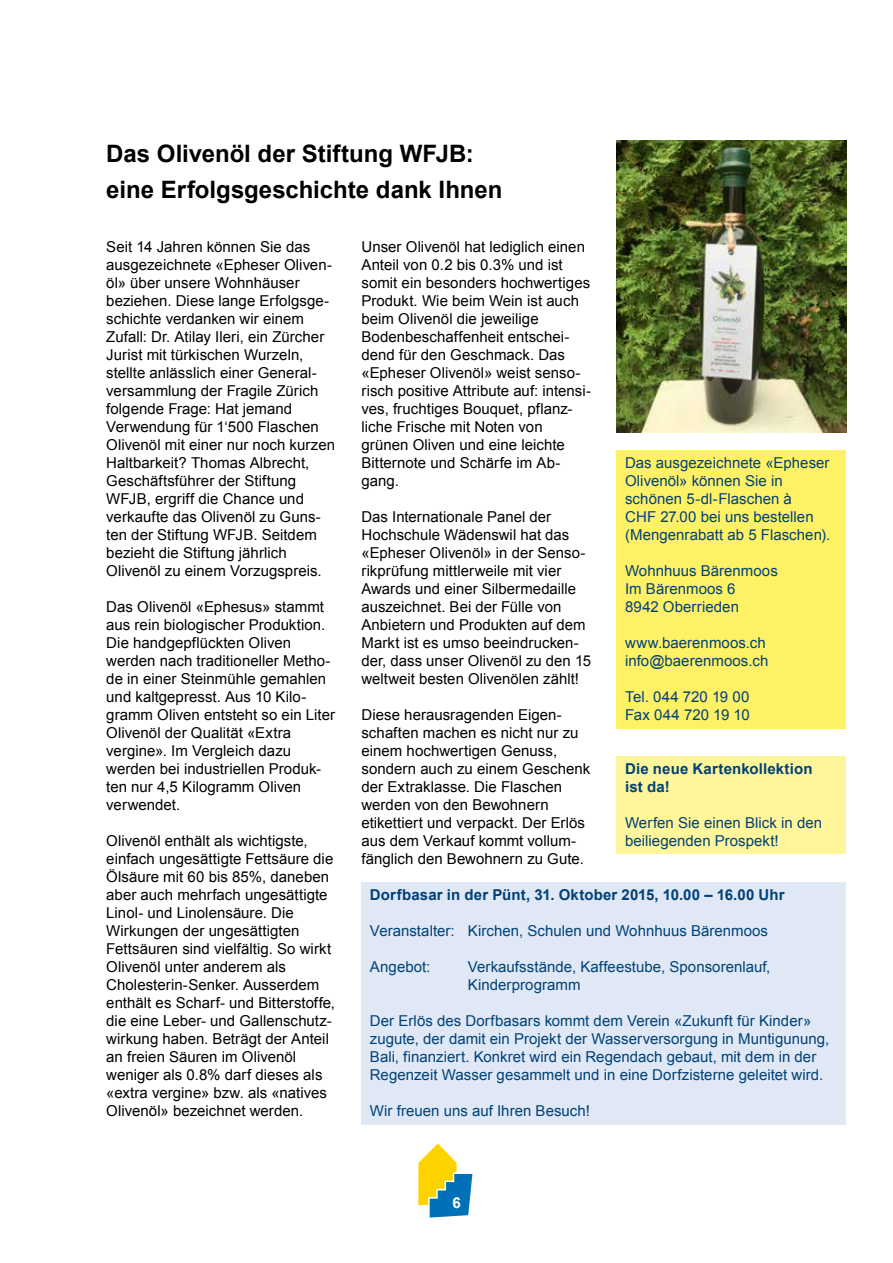
<style>
.page{position:relative;width:893px;height:1263px;background:#fff}
.page>*{position:absolute;margin:0;border:0;box-sizing:border-box;transform-origin:0 0}
.t1{font:700 24px/36px "Arial";color:#000}
.t2{font:15px/18px "Arial";letter-spacing:.005em;color:#000}
.t3{font:15px/18px "Arial";letter-spacing:.005em;color:#004178}
.t4{font:700 15px/18px "Arial";letter-spacing:.01em;color:#004178}
.t5{font:700 15px "Arial";color:#fff}
</style>
<div class="page">
<svg style="left:418px;top:1143px;width:54px;height:74px"></svg>
<div style="left:617px;top:450px;width:229px;height:279px;background:#fff165"></div>
<img style="left:617px;top:140px;width:229px;height:292px">
<div style="left:361px;top:882px;width:485px;height:243px;background:#dfe8f4"></div>
<div style="left:617px;top:756px;width:229px;height:98px;background:#fff59b"></div>
<h1 class="t1" style="left:106px;top:136px;width:398px">Das Olivenöl der Stiftung WFJB: eine Erfolgsgeschichte dank Ihnen</h1>
<p class="t2" style="left:106px;top:238px;width:230px">Seit 14 Jahren können Sie das ausgezeichnete «Epheser Oliven&shy;öl» über unsere Wohnhäuser beziehen. Diese lange Erfolgsge&shy;schichte verdanken wir einem<br>Zufall: Dr. Atilay Ileri, ein Zürcher<br>Jurist mit türkischen Wurzeln, stellte anlässlich einer General&shy;versammlung der Fragile Zürich folgende Frage: Hat jemand<br>Verwendung für 1‘500 Flaschen<br>Olivenöl mit einer nur noch kurzen<br>Haltbarkeit? Thomas Albrecht,<br>Geschäftsführer der Stiftung<br>WFJB, ergriff die Chance und verkaufte das Olivenöl zu Guns&shy;ten der Stiftung WFJB. Seitdem bezieht die Stiftung jährlich<br>Olivenöl zu einem Vorzugspreis.</p>
<p class="t2" style="left:106px;top:598px;width:230px">Das Olivenöl «Ephesus» stammt aus rein biologischer Produktion.<br>Die handgepflückten Oliven werden nach traditioneller Metho&shy;de in einer Steinmühle gemahlen und kaltgepresst. Aus 10 Kilo&shy;gramm Oliven entsteht so ein Liter<br>Olivenöl der Qualität «Extra vergine». Im Vergleich dazu werden bei industriellen Produk&shy;ten nur 4,5 Kilogramm Oliven verwendet.</p>
<p class="t2" style="left:106px;top:832px;width:230px">Olivenöl enthält als wichtigste, einfach ungesättigte Fettsäure die<br>Ölsäure mit 60 bis 85%, daneben aber auch mehrfach ungesättigte<br>Linol- und Linolensäure. Die<br>Wirkungen der ungesättigten<br>Fettsäuren sind vielfältig. So wirkt<br>Olivenöl unter anderem als<br>Cholesterin-Senker. Ausserdem enthält es Scharf- und Bitterstoffe, die eine Leber- und Gallenschutz&shy;wirkung haben. Beträgt der Anteil an freien Säuren im Olivenöl weniger als 0.8% darf dieses als «extra vergine» bzw. als «natives<br>Olivenöl» bezeichnet werden.</p>
<p class="t2" style="left:361px;top:238px;width:231px">Unser Olivenöl hat lediglich einen<br>Anteil von 0.2 bis 0.3% und ist somit ein besonders hochwertiges<br>Produkt. Wie beim Wein ist auch beim Olivenöl die jeweilige<br>Bodenbeschaffenheit entschei&shy;dend für den Geschmack. Das «Epheser Olivenöl» weist senso&shy;risch positive Attribute auf: intensi&shy;ves, fruchtiges Bouquet, pflanz&shy;liche Frische mit Noten von grünen Oliven und eine leichte<br>Bitternote und Schärfe im Ab&shy;gang.</p>
<p class="t2" style="left:361px;top:508px;width:231px">Das Internationale Panel der<br>Hochschule Wädenswil hat das «Epheser Olivenöl» in der Senso&shy;rikprüfung mittlerweile mit vier<br>Awards und einer Silbermedaille auszeichnet. Bei der Fülle von<br>Anbietern und Produkten auf dem<br>Markt ist es umso beeindrucken&shy;der, dass unser Olivenöl zu den 15 weltweit besten Olivenölen zählt!</p>
<p class="t2" style="left:361px;top:706px;width:230px">Diese herausragenden Eigen&shy;schaften machen es nicht nur zu einem hochwertigen Genuss, sondern auch zu einem Geschenk der Extraklasse. Die Flaschen werden von den Bewohnern etikettiert und verpackt. Der Erlös aus dem Verkauf kommt vollum&shy;fänglich den Bewohnern zu Gute.</p>
<p class="t3" style="left:625px;top:454px;width:207px">Das ausgezeichnete «Epheser<br>Olivenöl» können Sie in schönen 5-dl-Flaschen à<br>CHF 27.00 bei uns bestellen (Mengenrabatt ab 5 Flaschen).</p>
<p class="t3" style="left:625px;top:562px;width:154px">Wohnhuus Bärenmoos<br>Im Bärenmoos 6<br>8942 Oberrieden</p>
<p class="t3" style="left:625px;top:634px;width:145px">www.baerenmoos.ch info@baerenmoos.ch</p>
<p class="t3" style="left:625px;top:688px;width:126px">Tel. 044 720 19 00<br>Fax 044 720 19 10</p>
<p class="t4" style="left:625px;top:760px;width:189px">Die neue Kartenkollektion ist da!</p>
<p class="t3" style="left:625px;top:814px;width:199px">Werfen Sie einen Blick in den beiliegenden Prospekt!</p>
<p class="t4" style="left:370px;top:886px;width:416px">Dorfbasar in der Pünt, 31. Oktober 2015, 10.00 – 16.00 Uhr</p>
<p class="t3" style="left:370px;top:922px;width:400px">Veranstalter: Kirchen, Schulen und Wohnhuus Bärenmoos</p>
<p class="t3" style="left:370px;top:958px;width:62px">Angebot:</p>
<p class="t3" style="left:468px;top:958px;width:304px">Verkaufsstände, Kaffeestube, Sponsorenlauf,<br>Kinderprogramm</p>
<p class="t3" style="left:370px;top:1012px;width:461px">Der Erlös des Dorfbasars kommt dem Verein «Zukunft für Kinder» zugute, der damit ein Projekt der Wasserversorgung in Muntigunung, Bali, finanziert. Konkret wird ein Regendach gebaut, mit dem in der Regenzeit Wasser gesammelt und in eine Dorfzisterne geleitet wird.</p>
<p class="t3" style="left:370px;top:1102px;width:222px">Wir freuen uns auf Ihren Besuch!</p>
<p class="t5" style="left:453px;top:1194px;width:10px">26</p>
</div>
